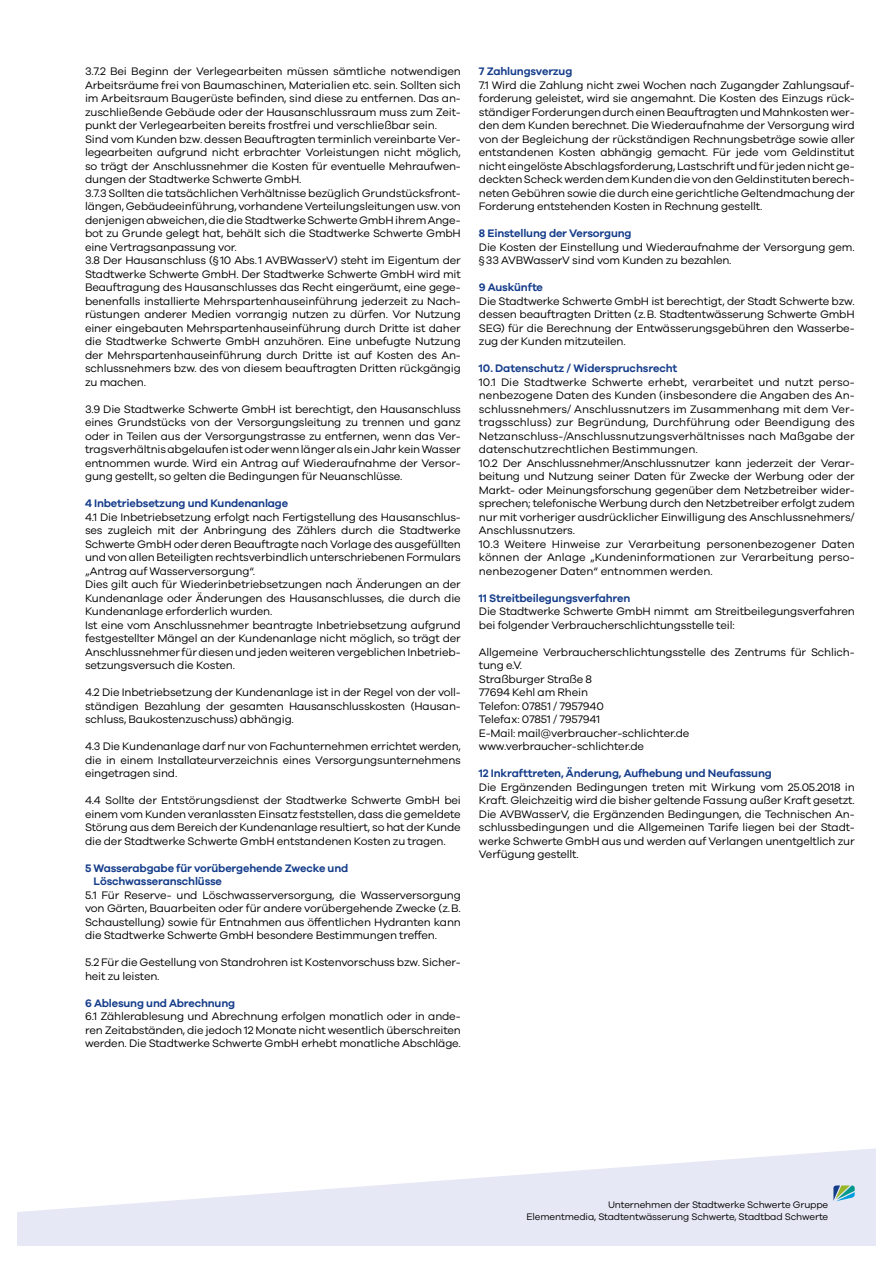
<style>
.page{position:relative;width:893px;height:1263px;background:#fff}
.page>*{position:absolute;margin:0;border:0;box-sizing:border-box;transform-origin:0 0}
.t1{font:11.25px/13.5px "Galano Grotesque";letter-spacing:-.015em;color:#000;text-align:justify}
.t2{font:600 11.25px/13.5px "Galano Grotesque";letter-spacing:-.015em;color:#153d8a}
.t3{font:9.75px/12px "Galano Grotesque";letter-spacing:-.015em;color:#000;text-align:right}
</style>
<div class="page">
<svg style="left:17px;top:1148px;width:859px;height:98px;fill:#e7e8f5"></svg>
<svg style="left:833px;top:1185px;width:22px;height:16px"></svg>
<p class="t1" style="left:85px;top:64px;width:377px;text-align:left">3.7.2 Bei Beginn der Verlegearbeiten müssen sämtliche notwendigen Arbeitsräume frei von Baumaschinen, Materialien etc. sein. Sollten sich im Arbeitsraum Baugerüste befinden, sind diese zu entfernen. Das an&shy;zuschließende Gebäude oder der Hausanschlussraum muss zum Zeit&shy;punkt der Verlegearbeiten bereits frostfrei und verschließbar sein.<br>Sind vom Kunden bzw. dessen Beauftragten terminlich vereinbarte Ver&shy;legearbeiten aufgrund nicht erbrachter Vorleistungen nicht möglich, so trägt der Anschlussnehmer die Kosten für eventuelle Mehraufwen&shy;dungen der Stadtwerke Schwerte GmbH.<br>3.7.3 Sollten die tatsächlichen Verhältnisse bezüglich Grundstücksfront&shy;längen, Gebäudeeinführung, vorhandene Verteilungsleitungen usw. von denjenigen abweichen, die die Stadtwerke Schwerte GmbH ihrem Ange&shy;bot zu Grunde gelegt hat, behält sich die Stadtwerke Schwerte GmbH eine Vertragsanpassung vor.<br>3.8 Der Hausanschluss (§10 Abs.1 AVBWasserV) steht im Eigentum der Stadtwerke Schwerte GmbH. Der Stadtwerke Schwerte GmbH wird mit Beauftragung des Hausanschlusses das Recht eingeräumt, eine gege&shy;benenfalls installierte Mehrspartenhauseinführung jederzeit zu Nach&shy;rüstungen anderer Medien vorrangig nutzen zu dürfen. Vor Nutzung einer eingebauten Mehrspartenhauseinführung durch Dritte ist daher die Stadtwerke Schwerte GmbH anzuhören. Eine unbefugte Nutzung der Mehrspartenhauseinführung durch Dritte ist auf Kosten des An&shy;schlussnehmers bzw. des von diesem beauftragten Dritten rückgängig zu machen.</p>
<p class="t1" style="left:85px;top:402px;width:377px">3.9 Die Stadtwerke Schwerte GmbH ist berechtigt, den Hausanschluss eines Grundstücks von der Versorgungsleitung zu trennen und ganz oder in Teilen aus der Versorgungstrasse zu entfernen, wenn das Ver&shy;tragsverhältnis abgelaufen ist oder wenn länger als ein Jahr kein Wasser entnommen wurde. Wird ein Antrag auf Wiederaufnahme der Versor&shy;gung gestellt, so gelten die Bedingungen für Neuanschlüsse.</p>
<p class="t2" style="left:85px;top:496px;width:205px">4 Inbetriebsetzung und Kundenanlage</p>
<p class="t1" style="left:85px;top:510px;width:377px;text-align:left">4.1 Die Inbetriebsetzung erfolgt nach Fertigstellung des Hausanschlus&shy;ses zugleich mit der Anbringung des Zählers durch die Stadtwerke Schwerte GmbH oder deren Beauftragte nach Vorlage des ausgefüllten und von allen Beteiligten rechtsverbindlich unterschriebenen Formulars „Antrag auf Wasserversorgung“.<br>Dies gilt auch für Wiederinbetriebsetzungen nach Änderungen an der Kundenanlage oder Änderungen des Hausanschlusses, die durch die Kundenanlage erforderlich wurden.<br>Ist eine vom Anschlussnehmer beantragte Inbetriebsetzung aufgrund festgestellter Mängel an der Kundenanlage nicht möglich, so trägt der Anschlussnehmer für diesen und jeden weiteren vergeblichen Inbetrieb&shy;setzungsversuch die Kosten.</p>
<p class="t1" style="left:85px;top:685px;width:377px">4.2 Die Inbetriebsetzung der Kundenanlage ist in der Regel von der voll&shy;ständigen Bezahlung der gesamten Hausanschlusskosten (Hausan&shy;schluss, Baukostenzuschuss) abhängig.</p>
<p class="t1" style="left:85px;top:739px;width:377px">4.3 Die Kundenanlage darf nur von Fachunternehmen errichtet werden, die in einem Installateurverzeichnis eines Versorgungsunternehmens eingetragen sind.</p>
<p class="t1" style="left:85px;top:793px;width:377px">4.4 Sollte der Entstörungsdienst der Stadtwerke Schwerte GmbH bei einem vom Kunden veranlassten Einsatz feststellen, dass die gemeldete Störung aus dem Bereich der Kundenanlage resultiert, so hat der Kunde die der Stadtwerke Schwerte GmbH entstandenen Kosten zu tragen.</p>
<p class="t2" style="left:94px;top:861px;width:256px;text-indent:-9px">5 Wasserabgabe für vorübergehende Zwecke und<br>Löschwasseranschlüsse</p>
<p class="t1" style="left:85px;top:888px;width:377px">5.1 Für Reserve- und Löschwasserversorgung, die Wasserversorgung von Gärten, Bauarbeiten oder für andere vorübergehende Zwecke (z.B.<br>Schaustellung) sowie für Entnahmen aus öffentlichen Hydranten kann die Stadtwerke Schwerte GmbH besondere Bestimmungen treffen.</p>
<p class="t1" style="left:85px;top:955px;width:377px">5.2 Für die Gestellung von Standrohren ist Kostenvorschuss bzw. Sicher&shy;heit zu leisten.</p>
<p class="t2" style="left:85px;top:996px;width:152px">6 Ablesung und Abrechnung</p>
<p class="t1" style="left:85px;top:1009px;width:377px">6.1 Zählerablesung und Abrechnung erfolgen monatlich oder in ande&shy;ren Zeitabständen, die jedoch 12 Monate nicht wesentlich überschreiten werden. Die Stadtwerke Schwerte GmbH erhebt monatliche Abschläge.</p>
<p class="t2" style="left:479px;top:64px;width:95px">7 Zahlungsverzug</p>
<p class="t1" style="left:479px;top:78px;width:377px">7.1 Wird die Zahlung nicht zwei Wochen nach Zugangder Zahlungsauf&shy;forderung geleistet, wird sie angemahnt. Die Kosten des Einzugs rück&shy;ständiger Forderungen durch einen Beauftragten und Mahnkosten wer&shy;den dem Kunden berechnet. Die Wiederaufnahme der Versorgung wird von der Begleichung der rückständigen Rechnungsbeträge sowie aller entstandenen Kosten abhängig gemacht. Für jede vom Geldinstitut nicht eingelöste Abschlagsforderung, Lastschrift und für jeden nicht ge&shy;deckten Scheck werden dem Kunden die von den Geldinstituten berech&shy;neten Gebühren sowie die durch eine gerichtliche Geltendmachung der Forderung entstehenden Kosten in Rechnung gestellt.</p>
<p class="t2" style="left:479px;top:226px;width:154px">8 Einstellung der Versorgung</p>
<p class="t1" style="left:479px;top:240px;width:377px">Die Kosten der Einstellung und Wiederaufnahme der Versorgung gem. §33 AVBWasserV sind vom Kunden zu bezahlen.</p>
<p class="t2" style="left:479px;top:280px;width:66px">9 Auskünfte</p>
<p class="t1" style="left:479px;top:294px;width:377px">Die Stadtwerke Schwerte GmbH ist berechtigt, der Stadt Schwerte bzw. dessen beauftragten Dritten (z.B. Stadtentwässerung Schwerte GmbH SEG) für die Berechnung der Entwässerungsgebühren den Wasserbe&shy;zug der Kunden mitzuteilen.</p>
<p class="t2" style="left:479px;top:361px;width:200px">10. Datenschutz / Widerspruchsrecht</p>
<p class="t1" style="left:479px;top:375px;width:377px;text-align:left">10.1 Die Stadtwerke Schwerte erhebt, verarbeitet und nutzt perso&shy;nenbezogene Daten des Kunden (insbesondere die Angaben des An&shy;schlussnehmers/ Anschlussnutzers im Zusammenhang mit dem Ver&shy;tragsschluss) zur Begründung, Durchführung oder Beendigung des Netzanschluss-/Anschlussnutzungsverhältnisses nach Maßgabe der datenschutzrechtlichen Bestimmungen.<br>10.2 Der Anschlussnehmer/Anschlussnutzer kann jederzeit der Verar&shy;beitung und Nutzung seiner Daten für Zwecke der Werbung oder der Markt- oder Meinungsforschung gegenüber dem Netzbetreiber wider&shy;sprechen; telefonische Werbung durch den Netzbetreiber erfolgt zudem nur mit vorheriger ausdrücklicher Einwilligung des Anschlussnehmers/ Anschlussnutzers.<br>10.3 Weitere Hinweise zur Verarbeitung personenbezogener Daten können der Anlage „Kundeninformationen zur Verarbeitung perso&shy;nenbezogener Daten“ entnommen werden.</p>
<p class="t2" style="left:479px;top:591px;width:153px">11 Streitbeilegungsverfahren</p>
<p class="t1" style="left:479px;top:604px;width:377px">Die Stadtwerke Schwerte GmbH nimmt am Streitbeilegungsverfahren bei folgender Verbraucherschlichtungsstelle teil:</p>
<p class="t1" style="left:479px;top:645px;width:377px;text-align:left">Allgemeine Verbraucherschlichtungsstelle des Zentrums für Schlich&shy;tung e.V.<br>Straßburger Straße 8<br>77694 Kehl am Rhein<br>Telefon: 07851 / 7957940<br>Telefax: 07851 / 7957941<br>E-Mail: mail@verbraucher-schlichter.de www.verbraucher-schlichter.de</p>
<p class="t2" style="left:479px;top:766px;width:294px">12 Inkrafttreten, Änderung, Aufhebung und Neufassung</p>
<p class="t1" style="left:479px;top:780px;width:377px">Die Ergänzenden Bedingungen treten mit Wirkung vom 25.05.2018 in Kraft. Gleichzeitig wird die bisher geltende Fassung außer Kraft gesetzt.<br>Die AVBWasserV, die Ergänzenden Bedingungen, die Technischen An&shy;schlussbedingungen und die Allgemeinen Tarife liegen bei der Stadt&shy;werke Schwerte GmbH aus und werden auf Verlangen unentgeltlich zur Verfügung gestellt.</p>
<p class="t3" style="left:527px;top:1199px;width:303px">Unternehmen der Stadtwerke Schwerte Gruppe<br>Elementmedia, Stadtentwässerung Schwerte, Stadtbad Schwerte</p>
</div>
